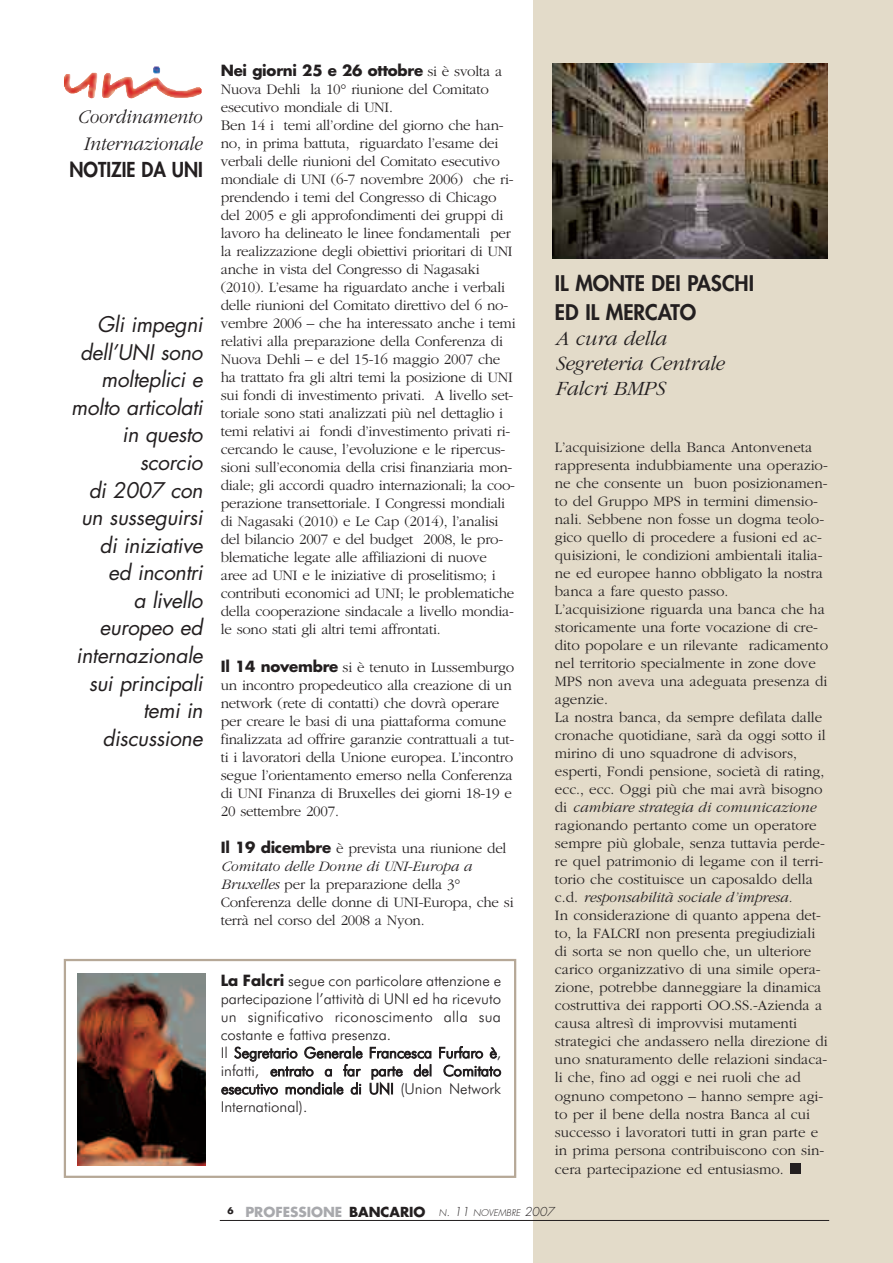
<style>
.page{position:relative;width:893px;height:1263px;background:#fff}
.page>*{position:absolute;margin:0;border:0;box-sizing:border-box;transform-origin:0 0}
.t1{font:italic 21px/27.6px "Futura";letter-spacing:-.01em;color:#231f20;text-align:right}
.t2{font:italic 300 21px/25.2px "Garamond";letter-spacing:-.005em;color:#231f20}
.t3{font:800 21px/28.7px "Futura";color:#231f20}
.t4{font:italic 300 20.1px/27.3px "Garamond";letter-spacing:-.005em;color:#231f20;scale:.93 1}
.t5{font:800 20.1px "Futura";color:#231f20;scale:.93 1}
.t6{font:300 15px/18px "Garamond";letter-spacing:-.015em;color:#231f20}
.t7{font:300 15px/18px "Futura BT";color:#231f20}
.t8{font:700 15px "Futura";letter-spacing:-.015em;color:#231f20}
.t9{font:700 13.5px "Futura";color:#a8a9ad}
.s1{font-family:"Garamond";font-weight:300}
.s2{font-family:"Futura";font-weight:700}
.s3{font-style:italic}
.s4{color:#231f20}
.s5{font-weight:300;font-style:italic;font-size:9px;color:#231f20}
.s6{font-weight:300;font-style:italic;font-size:12px;color:#231f20}
</style>
<div class="page">
<div style="left:534px;top:0;width:359px;height:1263px;background:#e3dbc9"></div>
<div style="left:790px;top:1163px;width:11px;height:11px;background:#231f20"></div>
<hr style="left:220px;top:1220px;width:609px;height:1px;background:#231f20">
<img style="left:64px;top:66px;width:138px;height:33px">
<div style="left:64px;top:959px;width:452px;height:219px;border:2px solid #b6a897"></div>
<img style="left:77px;top:973px;width:129px;height:192px">
<img style="left:553px;top:63px;width:275px;height:196px">
<h2 class="t4" style="left:77px;top:102px;width:135px">Coordinamento<br>Internazionale</h2>
<h2 class="t5" style="left:69px;top:160px;width:145px">NOTIZIE DA UNI</h2>
<h1 class="t1" style="left:71px;top:312px;width:133px">Gli impegni dell’UNI sono molteplici e molto articolati in questo scorcio<br>di 2007 con un susseguirsi di iniziative<br>ed incontri<br>a livello europeo ed internazionale sui principali temi in discussione</h1>
<p class="t8" style="left:221px;top:64px;width:283px">Nei giorni 25 e 26 ottobre <span class="s1">si è svolta a</span></p>
<p class="t6" style="left:221px;top:80px;width:296px">Nuova Dehli la 10° riunione del Comitato esecutivo mondiale di UNI.<br>Ben 14 i temi all’ordine del giorno che han&shy;no, in prima battuta, riguardato l’esame dei verbali delle riunioni del Comitato esecutivo mondiale di UNI (6-7 novembre 2006) che ri&shy;prendendo i temi del Congresso di Chicago del 2005 e gli approfondimenti dei gruppi di lavoro ha delineato le linee fondamentali per la realizzazione degli obiettivi prioritari di UNI anche in vista del Congresso di Nagasaki (2010). L’esame ha riguardato anche i verbali delle riunioni del Comitato direttivo del 6 no&shy;vembre 2006 – che ha interessato anche i temi relativi alla preparazione della Conferenza di Nuova Dehli – e del 15-16 maggio 2007 che ha trattato fra gli altri temi la posizione di UNI sui fondi di investimento privati. A livello set&shy;toriale sono stati analizzati più nel dettaglio i temi relativi ai fondi d’investimento privati ri&shy;cercando le cause, l’evoluzione e le ripercus&shy;sioni sull’economia della crisi finanziaria mon&shy;diale; gli accordi quadro internazionali; la coo&shy;perazione transettoriale. I Congressi mondiali di Nagasaki (2010) e Le Cap (2014), l’analisi del bilancio 2007 e del budget 2008, le pro&shy;blematiche legate alle affiliazioni di nuove aree ad UNI e le iniziative di proselitismo; i contributi economici ad UNI; le problematiche della cooperazione sindacale a livello mondia&shy;le sono stati gli altri temi affrontati.</p>
<p class="t6" style="left:221px;top:658px;width:295px"><span class="s2">Il 14 novembre</span> si è tenuto in Lussemburgo un incontro propedeutico alla creazione di un network (rete di contatti) che dovrà operare per creare le basi di una piattaforma comune finalizzata ad offrire garanzie contrattuali a tut&shy;ti i lavoratori della Unione europea. L’incontro segue l’orientamento emerso nella Conferenza di UNI Finanza di Bruxelles dei giorni 18-19 e 20 settembre 2007.</p>
<p class="t6" style="left:221px;top:839px;width:294px"><span class="s2">Il 19 dicembre</span> è prevista una riunione del <span class="s3">Comitato delle Donne di UNI-Europa a Bruxelles</span> per la preparazione della 3° Conferenza delle donne di UNI-Europa, che si terrà nel corso del 2008 a Nyon.</p>
<h1 class="t3" style="left:555px;top:271px;width:201px">IL MONTE DEI PASCHI<br>ED IL MERCATO</h1>
<h1 class="t2" style="left:555px;top:325px;width:170px">A cura della<br>Segreteria Centrale<br>Falcri BMPS</h1>
<p class="t6" style="left:555px;top:438px;width:275px">L’acquisizione della Banca Antonveneta rappresenta indubbiamente una operazio&shy;ne che consente un buon posizionamen&shy;to del Gruppo MPS in termini dimensio&shy;nali. Sebbene non fosse un dogma teolo&shy;gico quello di procedere a fusioni ed ac&shy;quisizioni, le condizioni ambientali italia&shy;ne ed europee hanno obbligato la nostra banca a fare questo passo.<br>L’acquisizione riguarda una banca che ha storicamente una forte vocazione di cre&shy;dito popolare e un rilevante radicamento nel territorio specialmente in zone dove MPS non aveva una adeguata presenza di agenzie.<br>La nostra banca, da sempre defilata dalle cronache quotidiane, sarà da oggi sotto il mirino di uno squadrone di advisors, esperti, Fondi pensione, società di rating, ecc., ecc. Oggi più che mai avrà bisogno di <span class="s3">cambiare strategia di comunicazione </span>ragionando pertanto come un operatore sempre più globale, senza tuttavia perde&shy;re quel patrimonio di legame con il terri&shy;torio che costituisce un caposaldo della c.d. <span class="s3">responsabilità sociale d’impresa.<br></span>In considerazione di quanto appena det&shy;to, la FALCRI non presenta pregiudiziali di sorta se non quello che, un ulteriore carico organizzativo di una simile opera&shy;zione, potrebbe danneggiare la dinamica costruttiva dei rapporti OO.SS.-Azienda a causa altresì di improvvisi mutamenti strategici che andassero nella direzione di uno snaturamento delle relazioni sindaca&shy;li che, fino ad oggi e nei ruoli che ad ognuno competono – hanno sempre agi&shy;to per il bene della nostra Banca al cui successo i lavoratori tutti in gran parte e in prima persona contribuiscono con sin-</p>
<p class="t6" style="left:555px;top:1160px;width:230px">cera partecipazione ed entusiasmo.</p>
<p class="t9" style="left:227px;top:1206px;width:329px"><sup>6</sup> PROFESSIONE <span class="s4">BANCARIO</span> <span class="s5">N</span><span class="s6">. 11</span> <span class="s5">NOVEMBRE</span> <span class="s6">2007</span></p>
<p class="t7" style="left:221px;top:971px;width:282px"><span class="s2">La Falcri</span> segue con particolare attenzione e partecipazione l’attività di UNI ed ha ricevuto un significativo riconoscimento alla sua costante e fattiva presenza.<br>Il Segretario Generale Francesca Furfaro è, infatti, entrato a far parte del Comitato esecutivo mondiale di UNI (Union Network International).</p>
</div>
